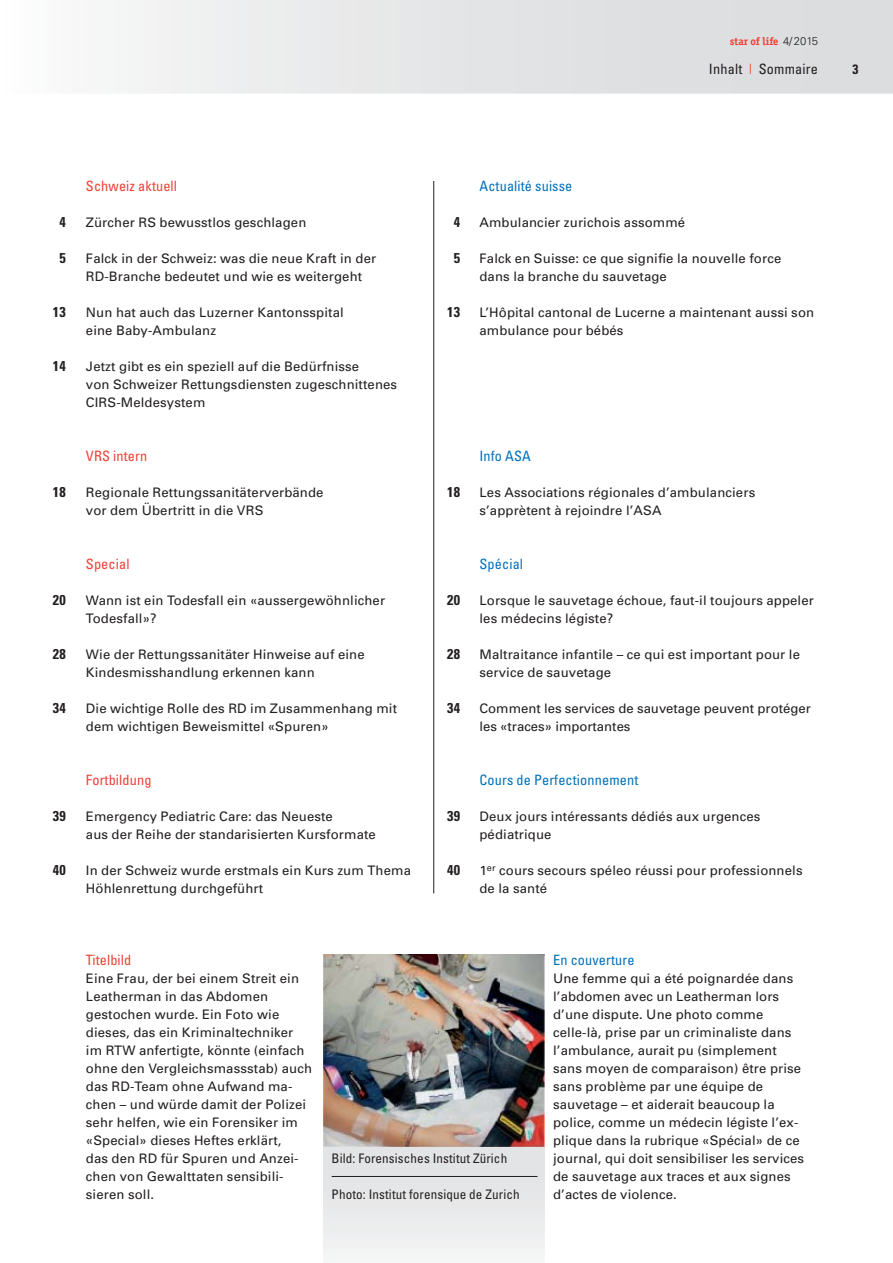
<style>
.page{position:relative;width:893px;height:1263px;background:#fff}
.page>*{position:absolute;margin:0;border:0;box-sizing:border-box;transform-origin:0 0}
.t1{font:condensed 14.25px "Univers";letter-spacing:.01em;color:#0071bc}
.t2{font:condensed 14.25px "Univers";letter-spacing:.01em;color:#ef4035}
.t3{font:700 condensed 14.25px "Univers";letter-spacing:.01em;color:#231f20}
.t4{font:condensed 14.25px "Univers";letter-spacing:.015em;color:#231f20}
.t5{font:700 condensed 13.5px "Univers";color:#231f20}
.t6{font:13.2px/18px "Univers";letter-spacing:.01em;color:#231f20}
.t7{font:condensed 13.2px "Univers";letter-spacing:.01em;color:#231f20}
.t8{font:700 11.25px "Officina Serif";color:#ef4035}
.s1{font-family:"Univers";font-weight:300;color:#231f20}
.s2{color:#ef4035}
</style>
<div class="page">
<svg style="left:115px;top:0;width:777px;height:94px;background:#e4e5e6"></svg>
<hr style="left:433px;top:181px;width:1px;height:712px;background:#231f20">
<img style="left:324px;top:954px;width:220px;height:193px">
<div style="left:324px;top:1147px;width:220px;height:116px;background:linear-gradient(to right,#e9eaeb,#e9eaeb)"></div>
<hr style="left:331px;top:1176px;width:206px;height:1px;background:#231f20">
<p class="t8" style="left:730px;top:37px;width:90px">star of life <span class="s1">4/ 2015</span></p>
<p class="t4" style="left:709px;top:64px;width:111px">Inhalt <span class="s2">|</span> Sommaire</p>
<p class="t5" style="left:852px;top:65px;width:7px">3</p>
<p class="t3" style="left:59px;top:217px;width:8px">4</p>
<p class="t3" style="left:59px;top:253px;width:8px">5</p>
<p class="t3" style="left:53px;top:307px;width:14px">13</p>
<p class="t3" style="left:53px;top:361px;width:14px">14</p>
<p class="t2" style="left:86px;top:181px;width:93px">Schweiz aktuell</p>
<p class="t6" style="left:86px;top:215px;width:222px">Zürcher RS bewusstlos geschlagen</p>
<p class="t6" style="left:86px;top:251px;width:292px">Falck in der Schweiz: was die neue Kraft in der<br>RD-Branche bedeutet und wie es weitergeht</p>
<p class="t6" style="left:86px;top:305px;width:259px">Nun hat auch das Luzerner Kantonsspital eine Baby-Ambulanz</p>
<p class="t6" style="left:86px;top:359px;width:313px">Jetzt gibt es ein speziell auf die Bedürfnisse<br>von Schweizer Rettungsdiensten zugeschnittenes<br>CIRS-Meldesystem</p>
<p class="t3" style="left:453px;top:217px;width:8px">4</p>
<p class="t3" style="left:453px;top:253px;width:8px">5</p>
<p class="t3" style="left:447px;top:307px;width:14px">13</p>
<p class="t1" style="left:479px;top:181px;width:94px">Actualité suisse</p>
<p class="t6" style="left:479px;top:215px;width:207px">Ambulancier zurichois assommé</p>
<p class="t6" style="left:479px;top:251px;width:303px">Falck en Suisse: ce que signifie la nouvelle force dans la branche du sauvetage</p>
<p class="t6" style="left:479px;top:305px;width:336px">L’Hôpital cantonal de Lucerne a maintenant aussi son ambulance pour bébés</p>
<p class="t3" style="left:53px;top:487px;width:14px">18</p>
<p class="t2" style="left:86px;top:451px;width:63px">VRS intern</p>
<p class="t6" style="left:86px;top:485px;width:239px">Regionale Rettungssanitäterverbände vor dem Übertritt in die VRS</p>
<p class="t3" style="left:447px;top:487px;width:14px">18</p>
<p class="t1" style="left:479px;top:451px;width:53px">Info ASA</p>
<p class="t6" style="left:479px;top:485px;width:277px">Les Associations régionales d’ambulanciers s’apprètent à rejoindre l’ASA</p>
<p class="t3" style="left:53px;top:595px;width:14px">20</p>
<p class="t3" style="left:53px;top:649px;width:14px">28</p>
<p class="t3" style="left:53px;top:703px;width:14px">34</p>
<p class="t2" style="left:86px;top:559px;width:45px">Special</p>
<p class="t6" style="left:86px;top:593px;width:301px">Wann ist ein Todesfall ein «aussergewöhnlicher<br>Todesfall»?</p>
<p class="t6" style="left:86px;top:647px;width:280px">Wie der Rettungssanitäter Hinweise auf eine<br>Kindesmisshandlung erkennen kann</p>
<p class="t6" style="left:86px;top:701px;width:312px">Die wichtige Rolle des RD im Zusammenhang mit dem wichtigen Beweismittel «Spuren»</p>
<p class="t3" style="left:447px;top:595px;width:14px">20</p>
<p class="t3" style="left:447px;top:649px;width:14px">28</p>
<p class="t3" style="left:447px;top:703px;width:14px">34</p>
<p class="t1" style="left:479px;top:559px;width:45px">Spécial</p>
<p class="t6" style="left:479px;top:593px;width:336px">Lorsque le sauvetage échoue, faut-il toujours appeler les médecins légiste?</p>
<p class="t6" style="left:479px;top:647px;width:322px">Maltraitance infantile – ce qui est important pour le service de sauvetage</p>
<p class="t6" style="left:479px;top:701px;width:333px">Comment les services de sauvetage peuvent protéger les «traces» importantes</p>
<p class="t3" style="left:53px;top:811px;width:14px">39</p>
<p class="t3" style="left:53px;top:865px;width:14px">40</p>
<p class="t2" style="left:86px;top:775px;width:67px">Fortbildung</p>
<p class="t6" style="left:86px;top:809px;width:291px">Emergency Pediatric Care: das Neueste<br>aus der Reihe der standarisierten Kursformate</p>
<p class="t6" style="left:86px;top:863px;width:326px">In der Schweiz wurde erstmals ein Kurs zum Thema<br>Höhlenrettung durchgeführt</p>
<p class="t3" style="left:447px;top:811px;width:14px">39</p>
<p class="t3" style="left:447px;top:865px;width:14px">40</p>
<p class="t1" style="left:479px;top:775px;width:160px">Cours de Perfectionnement</p>
<p class="t6" style="left:479px;top:809px;width:282px">Deux jours intéressants dédiés aux urgences pédiatrique</p>
<p class="t6" style="left:479px;top:863px;width:324px">1<sup>er</sup> cours secours spéleo réussi pour professionnels de la santé</p>
<p class="t2" style="left:86px;top:955px;width:47px">Titelbild</p>
<p class="t6" style="left:86px;top:971px;width:228px">Eine Frau, der bei einem Streit ein<br>Leatherman in das Abdomen gestochen wurde. Ein Foto wie dieses, das ein Kriminaltechniker im RTW anfertigte, könnte (einfach ohne den Vergleichsmassstab) auch das RD-Team ohne Aufwand ma&shy;chen – und würde damit der Polizei sehr helfen, wie ein Forensiker im «Special» dieses Heftes erklärt,<br>das den RD für Spuren und Anzei&shy;chen von Gewalttaten sensibili&shy;sieren soll.</p>
<p class="t7" style="left:331px;top:1154px;width:177px">Bild: Forensisches Institut Zürich</p>
<p class="t7" style="left:331px;top:1190px;width:189px">Photo: Institut forensique de Zurich</p>
<p class="t1" style="left:553px;top:955px;width:83px">En couverture</p>
<p class="t6" style="left:553px;top:971px;width:252px">Une femme qui a été poignardée dans l’abdomen avec un Leatherman lors d’une dispute. Une photo comme celle-là, prise par un criminaliste dans l’ambulance, aurait pu (simplement sans moyen de comparaison) être prise sans problème par une équipe de sauvetage – et aiderait beaucoup la police, comme un médecin légiste l’ex&shy;plique dans la rubrique «Spécial» de ce journal, qui doit sensibi liser les services de sauvetage aux traces et aux signes d’actes de violence.</p>
</div>
